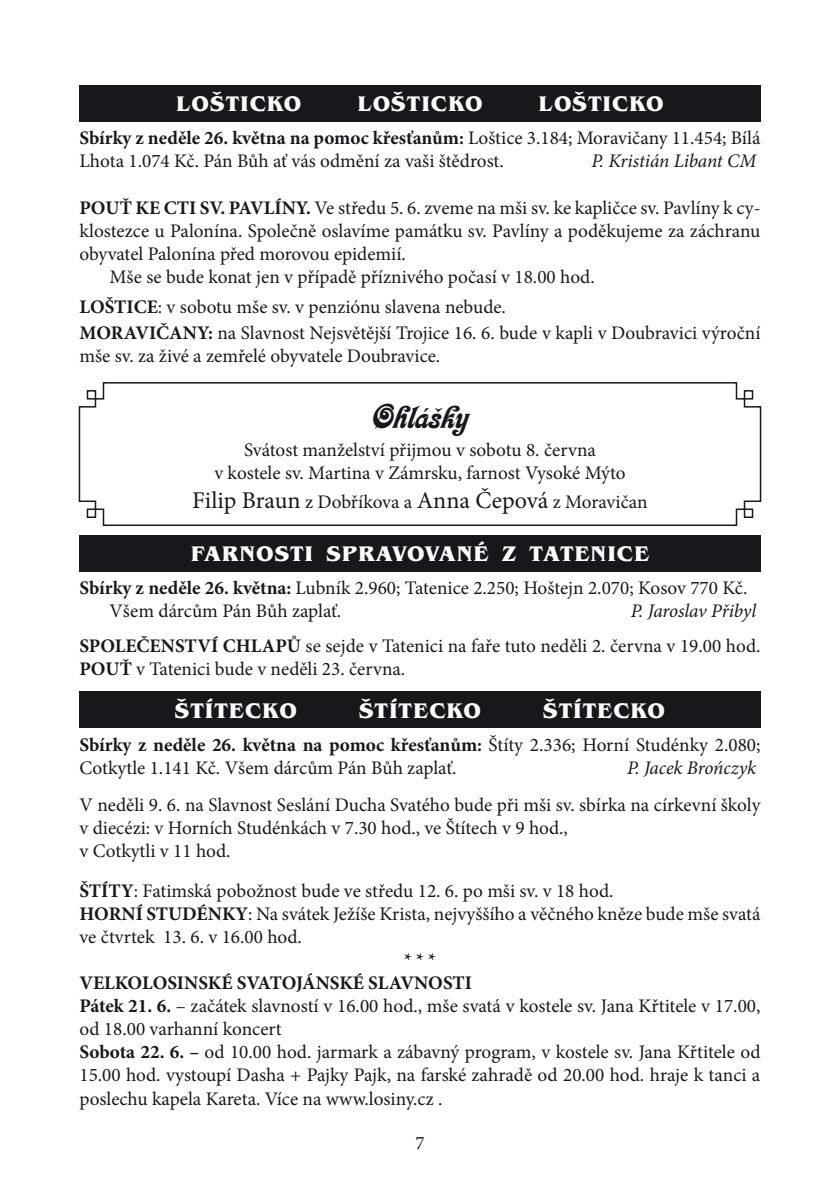
<style>
.page{position:relative;width:840px;height:1191px;background:#fff}
.page>*{position:absolute;margin:0;border:0;box-sizing:border-box;transform-origin:0 0}
.t1{font:36px "Kalligraphia DOT";color:#1a171c}
.t2{font:700 21.8px "Benguiat Itc TOT";letter-spacing:.045em;color:#fff}
.t3{font:19.2px/23px "Minion Pro";color:#1a171c}
.t4{font:italic 19.2px "Minion Pro";letter-spacing:-.01em;color:#1a171c}
.t5{font:19px "Minion Pro";color:#1a171c}
.s1{font-weight:700}
.s2{font-size:24px}
.s3{font-style:italic}
</style>
<div class="page">
<div style="left:79px;top:85px;width:681px;height:36px;background:#1a171c"></div>
<div style="left:79px;top:535px;width:681px;height:36px;background:#1a171c"></div>
<div style="left:79px;top:691px;width:681px;height:36px;background:#1a171c"></div>
<svg style="left:78px;top:382px;width:683px;height:144px"></svg>
<p class="t2" style="left:176px;top:91px;width:127px">LOŠTICKO</p>
<p class="t2" style="left:357px;top:91px;width:127px">LOŠTICKO</p>
<p class="t2" style="left:538px;top:91px;width:127px">LOŠTICKO</p>
<p class="t3" style="left:79px;top:127px;width:682px"><span class="s1">Sbírky z neděle 26. května na pomoc křesťanům:</span> Loštice 3.184; Moravičany 11.454; Bílá<br>Lhota 1.074 Kč. Pán Bůh ať vás odmění za vaši štědrost.</p>
<p class="t4" style="left:591px;top:148px;width:166px">P. Kristián Libant CM</p>
<p class="t3" style="left:79px;top:196px;width:682px"><span class="s1">POUŤ KE CTI SV. PAVLÍNY.</span> Ve středu 5. 6. zveme na mši sv. ke kapličce sv. Pavlíny k cy-</p>
<p class="t3" style="left:79px;top:219px;width:682px">klostezce u Palonína. Společně oslavíme památku sv. Pavlíny a poděkujeme za záchranu</p>
<p class="t3" style="left:79px;top:242px;width:327px">obyvatel Palonína před morovou epidemií.</p>
<p class="t3" style="left:109px;top:265px;width:486px">Mše se bude konat jen v případě příznivého počasí v 18.00 hod.</p>
<p class="t3" style="left:79px;top:294px;width:682px;line-height:26px"><span class="s1">LOŠTICE</span>: v sobotu mše sv. v penziónu slavena nebude.<br><span class="s1">MORAVIČANY:</span> na Slavnost Nejsvětější Trojice 16. 6. bude v kapli v Doubravici výroční</p>
<p class="t3" style="left:79px;top:344px;width:362px">mše sv. za živé a zemřelé obyvatele Doubravice.</p>
<h1 class="t1" style="left:371px;top:398px;width:99px">Ohlášky</h1>
<p class="t3" style="left:214px;top:439px;width:412px;text-align:center">Svátost manželství přijmou v sobotu 8. června<br>v kostele sv. Martina v Zámrsku, farnost Vysoké Mýto</p>
<p class="t3" style="left:192px;top:490px;width:456px"><span class="s2">Filip Braun</span> z Dobříkova a <span class="s2">Anna Čepová</span> z Moravičan</p>
<p class="t2" style="left:191px;top:541px;width:459px">FARNOSTI SPRAVOVANÉ Z TATENICE</p>
<p class="t3" style="left:109px;top:577px;width:639px;text-indent:-30px"><span class="s1">Sbírky z neděle 26. května:</span> Lubník 2.960; Tatenice 2.250; Hoštejn 2.070; Kosov 770 Kč.<br>Všem dárcům Pán Bůh zaplať.</p>
<p class="t3" style="left:79px;top:594px;width:682px;line-height:35px;text-align:right"><span class="s3">P. Jaroslav Přibyl<br></span><span class="s1">SPOLEČENSTVÍ CHLAPŮ</span> se sejde v Tatenici na faře tuto neděli 2. června v 19.00 hod.</p>
<p class="t3" style="left:79px;top:658px;width:327px"><span class="s1">POUŤ</span> v Tatenici bude v neděli 23. června.</p>
<p class="t2" style="left:175px;top:697px;width:123px">ŠTÍTECKO</p>
<p class="t2" style="left:359px;top:697px;width:123px">ŠTÍTECKO</p>
<p class="t2" style="left:543px;top:697px;width:123px">ŠTÍTECKO</p>
<p class="t3" style="left:79px;top:733px;width:682px"><span class="s1">Sbírky z neděle 26. května na pomoc křesťanům:</span> Štíty 2.336; Horní Studénky 2.080;<br>Cotkytle 1.141 Kč. Všem dárcům Pán Bůh zaplať.</p>
<p class="t4" style="left:626px;top:754px;width:131px">P. Jacek Brończyk</p>
<p class="t3" style="left:79px;top:793px;width:682px">V neděli 9. 6. na Slavnost Seslání Ducha Svatého bude při mši sv. sbírka na církevní školy v diecézi: v Horních Studénkách v 7.30 hod., ve Štítech v 9 hod.,<br>v Cotkytli v 11 hod.</p>
<p class="t3" style="left:79px;top:879px;width:682px"><span class="s1">ŠTÍTY</span>: Fatimská pobožnost bude ve středu 12. 6. po mši sv. v 18 hod.<br><span class="s1">HORNÍ STUDÉNKY</span>: Na svátek Ježíše Krista, nejvyššího a věčného kněze bude mše svatá ve čtvrtek 13. 6. v 16.00 hod.</p>
<p class="t3" style="left:79px;top:948px;width:682px;text-indent:324px"><span class="s1">* * *<br>VELKOLOSINSKÉ SVATOJÁNSKÉ SLAVNOSTI<br>Pátek 21. 6.</span> – začátek slavností v 16.00 hod., mše svatá v kostele sv. Jana Křtitele v 17.00, od 18.00 varhanní koncert<br><span class="s1">Sobota 22. 6. –</span> od 10.00 hod. jarmark a zábavný program, v kostele sv. Jana Křtitele od 15.00 hod. vystoupí Dasha + Pajky Pajk, na farské zahradě od 20.00 hod. hraje k tanci a poslechu kapela Kareta. Více na www.losiny.cz .</p>
<p class="t5" style="left:415px;top:1130px;width:11px">7</p>
</div>
